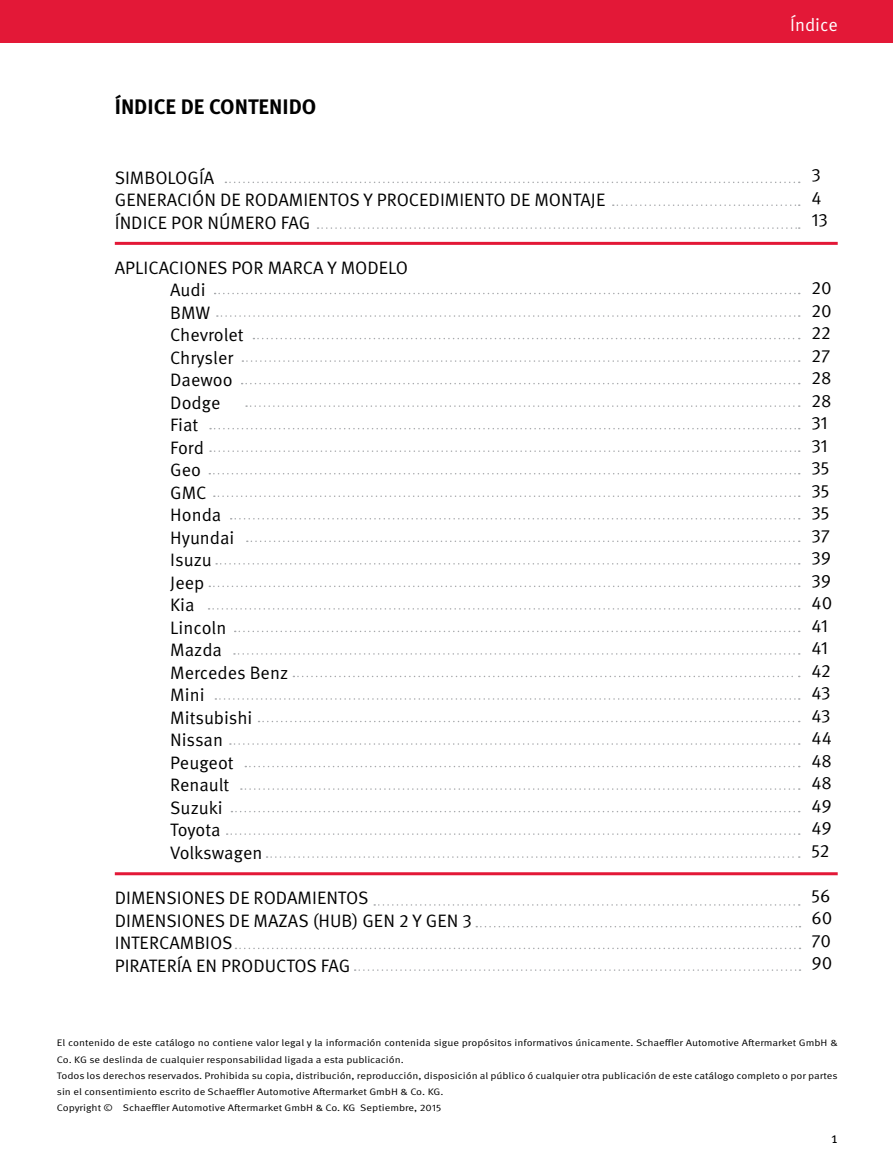
<style>
.page{position:relative;width:893px;height:1170px;background:#fff}
.page>*{position:absolute;margin:0;border:0;box-sizing:border-box;transform-origin:0 0}
.t1{font:700 21px "Meta OT";color:#000}
.t2{font:18px/22.5px "Meta OT Norm";color:#000}
.t3{font:18px "Meta OT Norm";color:#fff}
.t4{font:15px "Meta OT Norm";color:#000}
.t5{font:9.45px/16.2px "Meta OT Norm";color:#000;scale:1.14 1}
</style>
<div class="page">
<div style="left:0;top:0;width:893px;height:43px;background:#e31837"></div>
<hr style="left:115px;top:242px;width:723px;height:3px;background:#e31837">
<hr style="left:115px;top:872px;width:723px;height:3px;background:#e31837">
<svg style="left:225px;top:181px;width:575px;height:2px"></svg>
<svg style="left:613px;top:204px;width:187px;height:2px"></svg>
<svg style="left:318px;top:227px;width:482px;height:2px"></svg>
<svg style="left:242px;top:360px;width:558px;height:2px"></svg>
<svg style="left:210px;top:428px;width:590px;height:1px"></svg>
<svg style="left:214px;top:495px;width:586px;height:2px"></svg>
<svg style="left:216px;top:563px;width:584px;height:1px"></svg>
<svg style="left:235px;top:630px;width:565px;height:2px"></svg>
<svg style="left:215px;top:698px;width:585px;height:1px"></svg>
<svg style="left:217px;top:315px;width:583px;height:2px"></svg>
<svg style="left:215px;top:293px;width:585px;height:1px"></svg>
<svg style="left:242px;top:383px;width:558px;height:1px"></svg>
<svg style="left:210px;top:450px;width:590px;height:2px"></svg>
<svg style="left:231px;top:518px;width:569px;height:1px"></svg>
<svg style="left:209px;top:585px;width:591px;height:2px"></svg>
<svg style="left:234px;top:653px;width:566px;height:1px"></svg>
<svg style="left:259px;top:720px;width:541px;height:2px"></svg>
<svg style="left:253px;top:338px;width:547px;height:1px"></svg>
<svg style="left:246px;top:405px;width:554px;height:2px"></svg>
<svg style="left:209px;top:473px;width:591px;height:1px"></svg>
<svg style="left:247px;top:540px;width:553px;height:2px"></svg>
<svg style="left:209px;top:608px;width:591px;height:1px"></svg>
<svg style="left:293px;top:675px;width:507px;height:2px"></svg>
<svg style="left:230px;top:743px;width:570px;height:1px"></svg>
<svg style="left:245px;top:765px;width:555px;height:2px"></svg>
<svg style="left:241px;top:788px;width:559px;height:1px"></svg>
<svg style="left:231px;top:810px;width:569px;height:2px"></svg>
<svg style="left:374px;top:904px;width:426px;height:1px"></svg>
<svg style="left:476px;top:926px;width:324px;height:1px"></svg>
<svg style="left:235px;top:947px;width:565px;height:2px"></svg>
<svg style="left:355px;top:969px;width:445px;height:1px"></svg>
<svg style="left:267px;top:856px;width:533px;height:1px"></svg>
<svg style="left:227px;top:833px;width:573px;height:1px"></svg>
<h1 class="t1" style="left:115px;top:93px;width:203px">ÍNDICE DE CONTENIDO</h1>
<h2 class="t2" style="left:115px;top:166px;width:492px">SIMBOLOGÍA<br>GENERACIÓN DE RODAMIENTOS Y PROCEDIMIENTO DE MONTAJE<br>ÍNDICE POR NÚMERO FAG</h2>
<h2 class="t2" style="left:170px;top:256px;width:239px;text-indent:-55px">APLICACIONES POR MARCA Y MODELO<br>Audi<br>BMW<br>Chevrolet<br>Chrysler<br>Daewoo<br>Dodge<br>Fiat<br>Ford<br>Geo<br>GMC<br>Honda<br>Hyundai<br>Isuzu<br>Jeep<br>Kia<br>Lincoln<br>Mazda<br>Mercedes Benz<br>Mini<br>Mitsubishi<br>Nissan<br>Peugeot<br>Renault<br>Suzuki<br>Toyota<br>Volkswagen</h2>
<h2 class="t2" style="left:115px;top:886px;width:359px">DIMENSIONES DE RODAMIENTOS<br>DIMENSIONES DE MAZAS (HUB) GEN 2 Y GEN 3<br>INTERCAMBIOS<br>PIRATERÍA EN PRODUCTOS FAG</h2>
<h2 class="t3" style="left:790px;top:14px;width:49px">Índice</h2>
<h2 class="t2" style="left:811px;top:164px;width:18px">3<br>4<br>13</h2>
<h2 class="t2" style="left:811px;top:277px;width:22px">20<br>20<br>22<br>27<br>28<br>28<br>31<br>31<br>35<br>35<br>35<br>37<br>39<br>39<br>40<br>41<br>41<br>42<br>43<br>43<br>44<br>48<br>48<br>49<br>49<br>52</h2>
<h2 class="t2" style="left:811px;top:884px;width:22px;text-align:justify">56<br>60<br>70<br>90</h2>
<p class="t5" style="left:57px;top:1034px;width:686px">El contenido de este catálogo no contiene valor legal y la información contenida sigue propósitos informativos únicamente. Schaeffler Automotive Aftermarket GmbH &amp; Co. KG se deslinda de cualquier responsabilidad ligada a esta publicación.<br>Todos los derechos reservados. Prohibida su copia, distribución, reproducción, disposición al público ó cualquier otra publicación de este catálogo completo o por partes sin el consentimiento escrito de Schaeffler Automotive Aftermarket GmbH &amp; Co. KG.<br>Copyright © Schaeffler Automotive Aftermarket GmbH &amp; Co. KG Septiembre, 2015</p>
<h3 class="t4" style="left:831px;top:1128px;width:8px">1</h3>
</div>
